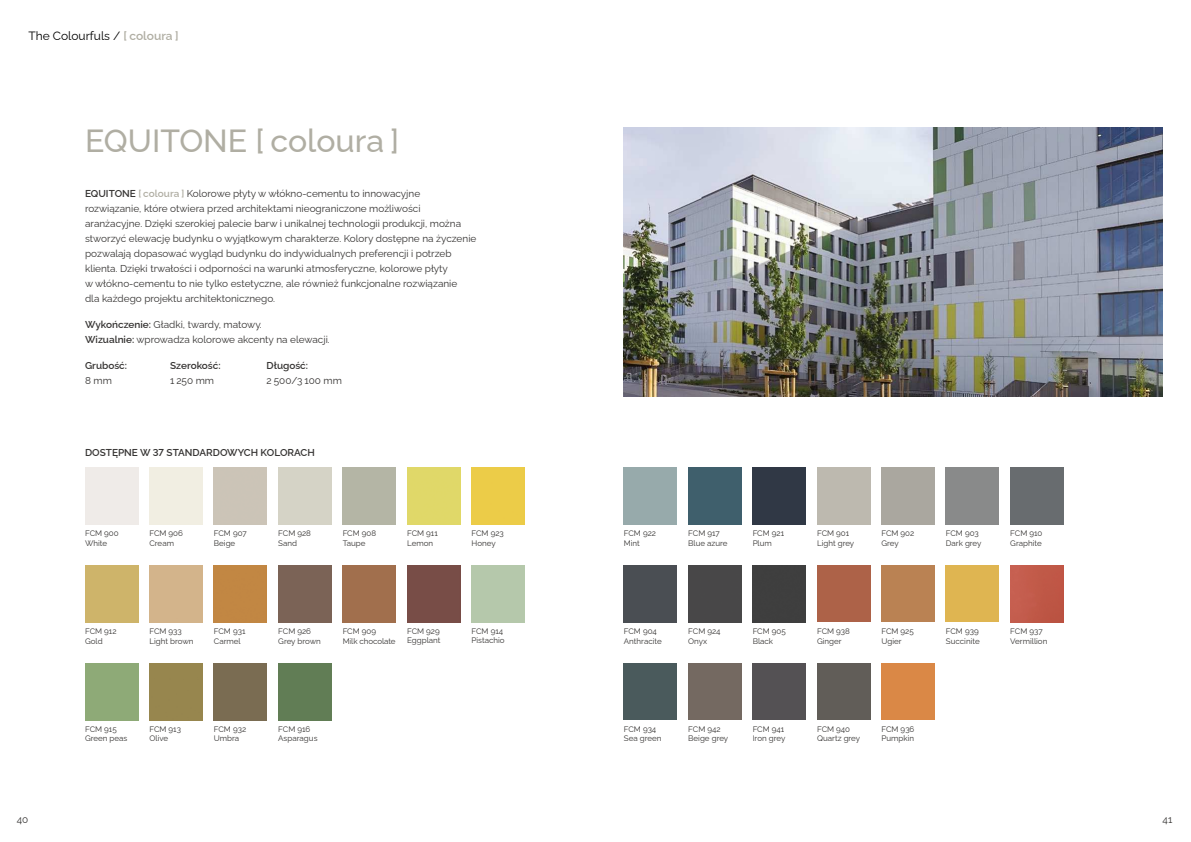
<style>
.page{position:relative;width:1191px;height:842px;background:#fff}
.page>*{position:absolute;margin:0;border:0;box-sizing:border-box;transform-origin:0 0}
.t1{font:500 32px "Raleway";color:#b0aea3}
.t2{font:12px "Raleway";color:#000}
.t3{font:10px/15px "Raleway";color:#353332}
.t4{font:600 10px "Raleway";color:#353332}
.t5{font:8px/9.6px "Raleway";color:#353332}
.s1{font-weight:600;color:#b0aea3}
.s2{font-weight:600}
</style>
<div class="page">
<div style="left:85px;top:565px;width:53px;height:57px;background:#ceb46a"></div>
<div style="left:214px;top:565px;width:53px;height:57px;background:#c28743"></div>
<div style="left:278px;top:565px;width:53px;height:57px;background:#7b6356"></div>
<div style="left:343px;top:565px;width:53px;height:57px;background:#a16f4d"></div>
<div style="left:407px;top:467px;width:53px;height:57px;background:#e0d869"></div>
<div style="left:471px;top:467px;width:53px;height:57px;background:#eccc48"></div>
<div style="left:688px;top:467px;width:53px;height:57px;background:#3f5f6c"></div>
<div style="left:752px;top:467px;width:53px;height:57px;background:#303845"></div>
<div style="left:688px;top:565px;width:53px;height:57px;background:#484748"></div>
<div style="left:752px;top:565px;width:53px;height:57px;background:#3e3e3e"></div>
<div style="left:817px;top:565px;width:53px;height:57px;background:#ad6248"></div>
<div style="left:881px;top:565px;width:53px;height:57px;background:#ba8253"></div>
<div style="left:1010px;top:467px;width:53px;height:57px;background:#686c6f"></div>
<div style="left:946px;top:565px;width:53px;height:57px;background:#dfb551"></div>
<img style="left:624px;top:128px;width:538px;height:269px">
<div style="left:407px;top:565px;width:53px;height:57px;background:#784d47"></div>
<div style="left:149px;top:663px;width:53px;height:57px;background:#97864e"></div>
<div style="left:214px;top:663px;width:53px;height:57px;background:#7a6c52"></div>
<div style="left:278px;top:663px;width:53px;height:57px;background:#617d55"></div>
<div style="left:624px;top:565px;width:53px;height:57px;background:#4a4e53"></div>
<div style="left:1010px;top:565px;width:53px;height:57px;background:#c15a48"></div>
<div style="left:624px;top:663px;width:53px;height:57px;background:#4a5a5c"></div>
<div style="left:688px;top:663px;width:53px;height:57px;background:#746961"></div>
<div style="left:752px;top:663px;width:53px;height:57px;background:#545154"></div>
<div style="left:881px;top:663px;width:53px;height:57px;background:#da8846"></div>
<div style="left:817px;top:663px;width:53px;height:57px;background:#615d58"></div>
<p class="t2" style="left:28px;top:26px;width:152px">The Colourfuls / <span class="s1">[ coloura ]</span></p>
<h1 class="t1" style="left:85px;top:115px;width:315px">EQUITONE [ coloura ]</h1>
<p class="t3" style="left:85px;top:184px;width:393px"><span class="s2">EQUITONE</span> <span class="s1">[ coloura ]</span> Kolorowe płyty w włókno-cementu to innowacyjne rozwiązanie, które otwiera przed architektami nieograniczone możliwości aranżacyjne. Dzięki szerokiej palecie barw i unikalnej technologii produkcji, można stworzyć elewację budynku o wyjątkowym charakterze. Kolory dostępne na życzenie pozwalają dopasować wygląd budynku do indywidualnych preferencji i potrzeb klienta. Dzięki trwałości i odporności na warunki atmosferyczne, kolorowe płyty<br>w włókno-cementu to nie tylko estetyczne, ale również funkcjonalne rozwiązanie<br>dla każdego projektu architektonicznego.</p>
<p class="t3" style="left:85px;top:316px;width:246px"><span class="s2">Wykończenie:</span> Gładki, twardy, matowy.<br><span class="s2">Wizualnie:</span> wprowadza kolorowe akcenty na elewacji.</p>
<p class="t4" style="left:85px;top:358px;width:44px">Grubość:</p>
<p class="t4" style="left:170px;top:358px;width:52px">Szerokość:</p>
<p class="t4" style="left:266px;top:358px;width:43px">Długość:</p>
<p class="t3" style="left:85px;top:372px;width:28px">8 mm</p>
<p class="t3" style="left:170px;top:372px;width:45px">1 250 mm</p>
<p class="t3" style="left:266px;top:372px;width:77px">2 500/3 100 mm</p>
<p class="t4" style="left:85px;top:445px;width:231px">DOSTĘPNE W 37 STANDARDOWYCH KOLORACH</p>
<p class="t5" style="left:85px;top:527px;width:35px">FCM 900<br>White</p>
<p class="t5" style="left:149px;top:527px;width:35px">FCM 906<br>Cream</p>
<p class="t5" style="left:214px;top:527px;width:34px">FCM 907<br>Beige</p>
<p class="t5" style="left:278px;top:527px;width:34px">FCM 928<br>Sand</p>
<p class="t5" style="left:343px;top:527px;width:35px">FCM 908<br>Taupe</p>
<p class="t5" style="left:407px;top:527px;width:32px">FCM 911<br>Lemon</p>
<p class="t5" style="left:471px;top:527px;width:34px">FCM 923<br>Honey</p>
<p class="t5" style="left:624px;top:527px;width:34px">FCM 922<br>Mint</p>
<p class="t5" style="left:688px;top:527px;width:41px">FCM 917<br>Blue azure</p>
<p class="t5" style="left:752px;top:527px;width:33px">FCM 921<br>Plum</p>
<p class="t5" style="left:817px;top:527px;width:39px">FCM 901<br>Light grey</p>
<p class="t5" style="left:881px;top:527px;width:34px">FCM 902<br>Grey</p>
<p class="t5" style="left:946px;top:527px;width:37px">FCM 903<br>Dark grey</p>
<p class="t5" style="left:1010px;top:527px;width:34px">FCM 910<br>Graphite</p>
<p class="t5" style="left:85px;top:625px;width:33px">FCM 912<br>Gold</p>
<p class="t5" style="left:149px;top:625px;width:46px">FCM 933<br>Light brown</p>
<p class="t5" style="left:407px;top:625px;width:35px">FCM 929<br>Eggplant</p>
<p class="t5" style="left:214px;top:625px;width:33px">FCM 931<br>Carmel</p>
<p class="t5" style="left:471px;top:625px;width:35px">FCM 914<br>Pistachio</p>
<p class="t5" style="left:278px;top:625px;width:44px">FCM 926<br>Grey brown</p>
<p class="t5" style="left:343px;top:625px;width:54px">FCM 909<br>Milk chocolate</p>
<p class="t5" style="left:624px;top:625px;width:39px">FCM 904<br>Anthracite</p>
<p class="t5" style="left:688px;top:625px;width:34px">FCM 924<br>Onyx</p>
<p class="t5" style="left:752px;top:625px;width:35px">FCM 905<br>Black</p>
<p class="t5" style="left:817px;top:625px;width:34px">FCM 938<br>Ginger</p>
<p class="t5" style="left:881px;top:625px;width:34px">FCM 925<br>Ugier</p>
<p class="t5" style="left:946px;top:625px;width:35px">FCM 939<br>Succinite</p>
<p class="t5" style="left:1010px;top:625px;width:39px">FCM 937<br>Vermillion</p>
<p class="t5" style="left:85px;top:723px;width:44px">FCM 915<br>Green peas</p>
<p class="t5" style="left:149px;top:723px;width:33px">FCM 913<br>Olive</p>
<p class="t5" style="left:214px;top:723px;width:34px">FCM 932<br>Umbra</p>
<p class="t5" style="left:278px;top:723px;width:41px">FCM 916<br>Asparagus</p>
<p class="t5" style="left:624px;top:723px;width:39px">FCM 934<br>Sea green</p>
<p class="t5" style="left:688px;top:723px;width:41px">FCM 942<br>Beige grey</p>
<p class="t5" style="left:752px;top:723px;width:34px">FCM 941<br>Iron grey</p>
<p class="t5" style="left:881px;top:723px;width:34px">FCM 936<br>Pumpkin</p>
<p class="t5" style="left:817px;top:723px;width:45px">FCM 940<br>Quartz grey</p>
<p class="t3" style="left:17px;top:811px;width:13px">40</p>
<p class="t3" style="left:1162px;top:811px;width:11px">41</p>
</div>
